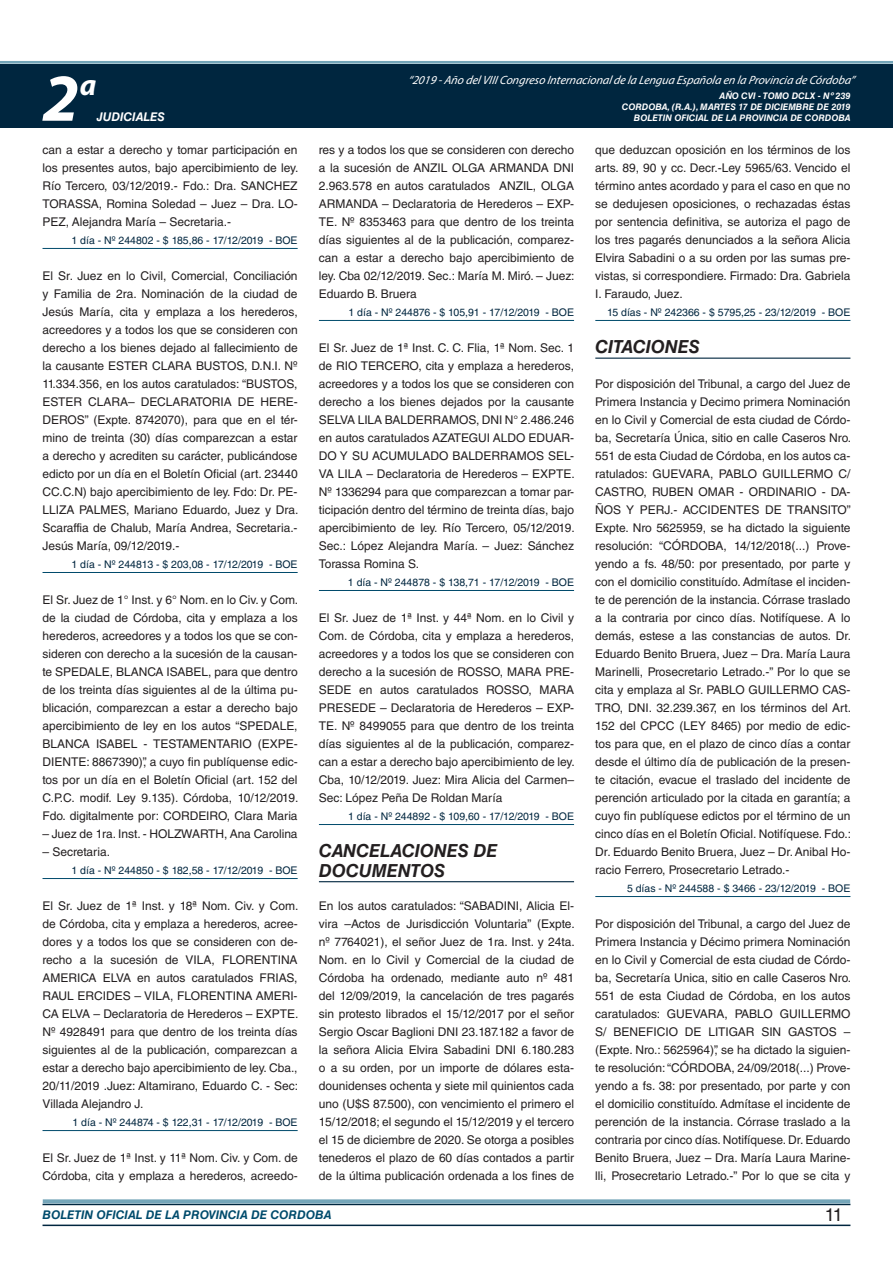
<style>
.page{position:relative;width:893px;height:1263px;background:#fff}
.page>*{position:absolute;margin:0;border:0;box-sizing:border-box;transform-origin:0 0}
.t1{font:italic 700 67.5px "Myriad Pro";color:#fff}
.t2{font:italic 700 30px "Myriad Pro";color:#fff}
.t3{font:italic 700 18px/19.5px "Helvetica LT Std";color:#231f20}
.t4{font:18px "Helvetica LT Std";color:#231f20}
.t5{font:12px/18px "Helvetica LT Std";color:#231f20;text-align:justify}
.t6{font:italic 12px "Myriad Pro";color:#fff}
.t7{font:italic 700 12px "Helvetica LT Std";color:#004b6c}
.t8{font:italic 700 12px "Helvetica LT Std";color:#fff}
.t9{font:10.5px "Helvetica LT Std";color:#00263f}
.t10{font:italic 700 9px/10.8px "Helvetica LT Std";color:#fff;text-align:right}
</style>
<div class="page">
<div style="left:0;top:61px;width:893px;height:6px;background:#fff;opacity:.75"></div>
<div style="left:0;top:64px;width:893px;height:64px;background:#00263f"></div>
<hr style="left:43px;top:1224px;width:807px;height:2px;background:#00263f">
<div style="left:42px;top:1198px;width:809px;height:8px;background:#fff;opacity:.75"></div>
<hr style="left:43px;top:248px;width:255px;height:1px;background:#004b6c">
<hr style="left:43px;top:572px;width:255px;height:1px;background:#004b6c">
<hr style="left:43px;top:878px;width:255px;height:1px;background:#004b6c">
<hr style="left:43px;top:1130px;width:255px;height:1px;background:#004b6c">
<hr style="left:319px;top:320px;width:255px;height:1px;background:#004b6c">
<hr style="left:319px;top:590px;width:255px;height:1px;background:#004b6c">
<hr style="left:319px;top:824px;width:255px;height:1px;background:#004b6c">
<hr style="left:319px;top:881px;width:255px;height:1px;background:#00263f">
<hr style="left:595px;top:320px;width:255px;height:1px;background:#004b6c">
<hr style="left:595px;top:358px;width:255px;height:1px;background:#00263f">
<hr style="left:595px;top:896px;width:255px;height:1px;background:#004b6c">
<h2 class="t2" style="left:80px;top:66px;width:18px">a</h2>
<p class="t6" style="left:408px;top:72px;width:448px">“2019 -Año delVIIICongreso Internacionalde la Lengua Esp añola en la Provincia de Córdoba”</p>
<h1 class="t1" style="left:43px;top:54px;width:38px">2</h1>
<p class="t10" style="left:622px;top:91px;width:230px">AÑO CVI - TOMO DCLX - Nº 239<br>CORDOBA, (R.A.), MARTES 17 DE DICIEMBRE DE 2019</p>
<p class="t8" style="left:97px;top:110px;width:70px">JUDICIALES</p>
<p class="t10" style="left:634px;top:112px;width:218px">BOLETIN OFICIAL DE LA PROVINCIA DE CORDOBA</p>
<p class="t5" style="left:43px;top:141px;width:257px">can a estar a derecho y tomar participación en los presentes autos, bajo apercibimiento de ley.<br>Río Tercero, 03/12/2019.- Fdo.: Dra. SANCHEZ TORASSA, Romina Soledad – Juez – Dra. LO-PEZ, Alejandra María – Secretaria.-</p>
<p class="t9" style="left:72px;top:234px;width:228px">1 día - Nº 244802 - $ 185,86 - 17/12/2019 - BOE</p>
<p class="t5" style="left:43px;top:267px;width:257px">El Sr. Juez en lo Civil, Comercial, Conciliación y Familia de 2ra. Nominación de la ciudad de Jesús María, cita y emplaza a los herederos, acreedores y a todos los que se consideren con derecho a los bienes dejado al fallecimiento de la causante ESTER CLARA BUSTOS, D.N.I. Nº 11.334.356, en los autos caratulados: “BUSTOS, ESTER CLARA– DECLARATORIA DE HERE-DEROS” (Expte. 8742070), para que en el tér&shy;mino de treinta (30) días comparezcan a estar a derecho y acrediten su carácter, publicándose edicto por un día en el Boletín Oficial (art. 23440<br>CC.C.N) bajo apercibimiento de ley. Fdo: Dr. PE-LLIZA PALMES, Mariano Eduardo, Juez y Dra.<br>Scaraffia de Chalub, María Andrea, Secretaria.- Jesús María, 09/12/2019.-</p>
<p class="t9" style="left:72px;top:558px;width:228px">1 día - Nº 244813 - $ 203,08 - 17/12/2019 - BOE</p>
<p class="t5" style="left:43px;top:591px;width:257px">El Sr. Juez de 1° Inst. y 6° Nom. en lo Civ. y Com. de la ciudad de Córdoba, cita y emplaza a los herederos, acreedores y a todos los que se con&shy;sideren con derecho a la sucesión de la causan&shy;te SPEDALE, BLANCA ISABEL, para que dentro de los treinta días siguientes al de la última pu&shy;blicación, comparezcan a estar a derecho bajo apercibimiento de ley en los autos “SPEDALE, BLANCA ISABEL - TESTAMENTARIO (EXPE-DIENTE: 8867390)”, a cuyo fin publíquense edic&shy;tos por un día en el Boletín Oficial (art. 152 del C.P.C. modif. Ley 9.135). Córdoba, 10/12/2019.<br>Fdo. digitalmente por: CORDEIRO, Clara Maria</p>
<p class="t5" style="left:43px;top:825px;width:257px">– Juez de 1ra. Inst. - HOLZWARTH, Ana Carolina</p>
<p class="t5" style="left:43px;top:843px;width:69px">– Secretaria.</p>
<p class="t9" style="left:72px;top:864px;width:228px">1 día - Nº 244850 - $ 182,58 - 17/12/2019 - BOE</p>
<p class="t5" style="left:43px;top:897px;width:257px">El Sr. Juez de 1ª Inst. y 18ª Nom. Civ. y Com. de Córdoba, cita y emplaza a herederos, acree&shy;dores y a todos los que se consideren con de&shy;recho a la sucesión de VILA, FLORENTINA AMERICA ELVA en autos caratulados FRIAS, RAUL ERCIDES – VILA, FLORENTINA AMERI-CA ELVA – Declaratoria de Herederos – EXPTE.<br>Nº 4928491 para que dentro de los treinta días siguientes al de la publicación, comparezcan a estar a derecho bajo apercibimiento de ley. Cba., 20/11/2019 .Juez: Altamirano, Eduardo C. - Sec:<br>Villada Alejandro J.</p>
<p class="t9" style="left:73px;top:1116px;width:227px">1 día - Nº 244874 - $ 122,31 - 17/12/2019 - BOE</p>
<p class="t5" style="left:43px;top:1149px;width:257px">El Sr. Juez de 1ª Inst. y 11ª Nom. Civ. y Com. de<br>Córdoba, cita y emplaza a herederos, acreedo-</p>
<p class="t5" style="left:319px;top:141px;width:257px">res y a todos los que se consideren con derecho a la sucesión de ANZIL OLGA ARMANDA DNI 2.963.578 en autos caratulados ANZIL, OLGA ARMANDA – Declaratoria de Herederos – EXP-TE. Nº 8353463 para que dentro de los treinta días siguientes al de la publicación, comparez&shy;can a estar a derecho bajo apercibimiento de ley. Cba 02/12/2019. Sec.: María M. Miró. – Juez:<br>Eduardo B. Bruera</p>
<p class="t9" style="left:349px;top:306px;width:227px">1 día - Nº 244876 - $ 105,91 - 17/12/2019 - BOE</p>
<p class="t5" style="left:319px;top:339px;width:257px">El Sr. Juez de 1ª Inst. C. C. Flia, 1ª Nom. Sec. 1 de RIO TERCERO, cita y emplaza a herederos, acreedores y a todos los que se consideren con derecho a los bienes dejados por la causante SELVA LILA BALDERRAMOS, DNI N° 2.486.246 en autos caratulados AZATEGUI ALDO EDUAR-DO Y SU ACUMULADO BALDERRAMOS SEL-VA LILA – Declaratoria de Herederos – EXPTE.<br>Nº 1336294 para que comparezcan a tomar par&shy;ticipación dentro del término de treinta días, bajo apercibimiento de ley. Río Tercero, 05/12/2019.<br>Sec.: López Alejandra María. – Juez: Sánchez Torassa Romina S.</p>
<p class="t9" style="left:348px;top:576px;width:228px">1 día - Nº 244878 - $ 138,71 - 17/12/2019 - BOE</p>
<p class="t5" style="left:319px;top:609px;width:257px">El Sr. Juez de 1ª Inst. y 44ª Nom. en lo Civil y Com. de Córdoba, cita y emplaza a herederos, acreedores y a todos los que se consideren con derecho a la sucesión de ROSSO, MARA PRE-SEDE en autos caratulados ROSSO, MARA PRESEDE – Declaratoria de Herederos – EXP-TE. Nº 8499055 para que dentro de los treinta días siguientes al de la publicación, comparez&shy;can a estar a derecho bajo apercibimiento de ley.<br>Cba, 10/12/2019. Juez: Mira Alicia del Carmen– Sec: López Peña De Roldan María</p>
<p class="t9" style="left:348px;top:810px;width:227px">1 día - Nº 244892 - $ 109,60 - 17/12/2019 - BOE</p>
<h3 class="t3" style="left:319px;top:841px;width:180px">CANCELACIONES DE<br>DOCUMENTOS</h3>
<p class="t5" style="left:319px;top:897px;width:257px">En los autos caratulados: “SABADINI, Alicia El&shy;vira –Actos de Jurisdicción Voluntaria” (Expte. nº 7764021), el señor Juez de 1ra. Inst. y 24ta.<br>Nom. en lo Civil y Comercial de la ciudad de Córdoba ha ordenado, mediante auto nº 481 del 12/09/2019, la cancelación de tres pagarés sin protesto librados el 15/12/2017 por el señor Sergio Oscar Baglioni DNI 23.187.182 a favor de la señora Alicia Elvira Sabadini DNI 6.180.283 o a su orden, por un importe de dólares esta&shy;dounidenses ochenta y siete mil quinientos cada uno (U$S 87.500), con vencimiento el primero el 15/12/2018; el segundo el 15/12/2019 y el tercero el 15 de diciembre de 2020. Se otorga a posibles tenederos el plazo de 60 días contados a partir de la última publicación ordenada a los fines de</p>
<p class="t5" style="left:595px;top:141px;width:257px">que deduzcan oposición en los términos de los arts. 89, 90 y cc. Decr.-Ley 5965/63. Vencido el término antes acordado y para el caso en que no se dedujesen oposiciones, o rechazadas éstas por sentencia definitiva, se autoriza el pago de los tres pagarés denunciados a la señora Alicia Elvira Sabadini o a su orden por las sumas pre&shy;vistas, si correspondiere. Firmado: Dra. Gabriela I. Faraudo, Juez.</p>
<p class="t9" style="left:607px;top:306px;width:245px">15 días - Nº 242366 - $ 5795,25 - 23/12/2019 - BOE</p>
<h3 class="t3" style="left:595px;top:337px;width:106px">CITACIONES</h3>
<p class="t5" style="left:595px;top:375px;width:257px">Por disposición del Tribunal, a cargo del Juez de Primera Instancia y Decimo primera Nominación en lo Civil y Comercial de esta ciudad de Córdo&shy;ba, Secretaría Única, sitio en calle Caseros Nro.<br>551 de esta Ciudad de Córdoba, en los autos ca&shy;ratulados: GUEVARA, PABLO GUILLERMO C/ CASTRO, RUBEN OMAR - ORDINARIO - DA-ÑOS Y PERJ.- ACCIDENTES DE TRANSITO” Expte. Nro 5625959, se ha dictado la siguiente resolución: “CÓRDOBA, 14/12/2018(...) Prove&shy;yendo a fs. 48/50: por presentado, por parte y con el domicilio constituído. Admítase el inciden&shy;te de perención de la instancia. Córrase traslado a la contraria por cinco días. Notifíquese. A lo demás, estese a las constancias de autos. Dr.<br>Eduardo Benito Bruera, Juez – Dra. María Laura Marinelli, Prosecretario Letrado.-” Por lo que se cita y emplaza al Sr. PABLO GUILLERMO CAS-TRO, DNI. 32.239.367, en los términos del Art.<br>152 del CPCC (LEY 8465) por medio de edic&shy;tos para que, en el plazo de cinco días a contar desde el último día de publicación de la presen&shy;te citación, evacue el traslado del incidente de perención articulado por la citada en garantía; a cuyo fin publíquese edictos por el término de un cinco días en el Boletín Oficial. Notifíquese. Fdo.:<br>Dr. Eduardo Benito Bruera, Juez – Dr. Anibal Ho&shy;racio Ferrero, Prosecretario Letrado.-</p>
<p class="t9" style="left:627px;top:882px;width:225px">5 días - Nº 244588 - $ 3466 - 23/12/2019 - BOE</p>
<p class="t5" style="left:595px;top:915px;width:257px">Por disposición del Tribunal, a cargo del Juez de Primera Instancia y Décimo primera Nominación en lo Civil y Comercial de esta ciudad de Córdo&shy;ba, Secretaría Unica, sitio en calle Caseros Nro.<br>551 de esta Ciudad de Córdoba, en los autos caratulados: GUEVARA, PABLO GUILLERMO S/ BENEFICIO DE LITIGAR SIN GASTOS – (Expte. Nro.: 5625964)”, se ha dictado la siguien&shy;te resolución: “CÓRDOBA, 24/09/2018(...) Prove&shy;yendo a fs. 38: por presentado, por parte y con el domicilio constituído. Admítase el incidente de perención de la instancia. Córrase traslado a la contraria por cinco días. Notifíquese. Dr. Eduardo Benito Bruera, Juez – Dra. María Laura Marine&shy;lli, Prosecretario Letrado.-” Por lo que se cita y</p>
<p class="t7" style="left:43px;top:1208px;width:290px">BOLETIN OFICIAL DE LA PROVINCIA DE CORDOBA</p>
<h3 class="t4" style="left:825px;top:1204px;width:19px">11</h3>
</div>
